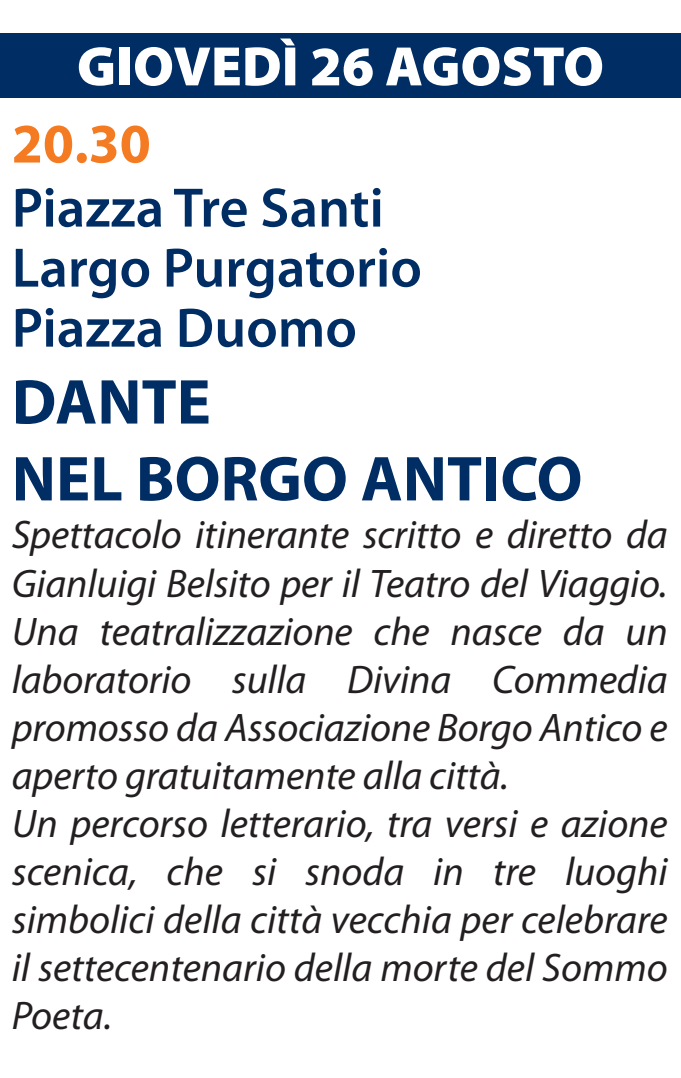
<style>
.page{position:relative;width:681px;height:1078px;background:#fff}
.page>*{position:absolute;margin:0;border:0;box-sizing:border-box;transform-origin:0 0}
.t1{font:700 64px/76.8px "Myriad Pro";color:#002e64}
.t2{font:600 56px/60px "Myriad Pro";color:#002e64}
.t3{font:900 56px "Myriad Pro";color:#fff}
.t4{font:700 56px "Myriad Pro";color:#f47b21}
.t5{font:italic 40px/48px "Myriad Pro";letter-spacing:-.005em;color:#231f20}
</style>
<div class="page">
<div style="left:0;top:33px;width:680px;height:64px;background:#002e64"></div>
<h2 class="t3" style="left:77px;top:35px;width:528px">GIOVEDÌ 26 AGOSTO</h2>
<h2 class="t4" style="left:12px;top:112px;width:140px">20.30</h2>
<h2 class="t2" style="left:12px;top:179px;width:411px">Piazza Tre Santi<br>Largo Purgatorio<br>Piazza Duomo</h2>
<h1 class="t1" style="left:12px;top:364px;width:572px">DANTE<br>NEL BORGO ANTICO</h1>
<p class="t5" style="left:12px;top:512px;width:657px">Spettacolo itinerante scritto e diretto da Gianluigi Belsito per il Teatro del Viaggio.<br>Una teatralizzazione che nasce da un laboratorio sulla Divina Commedia promosso da Associazione Borgo Antico e aperto gratuitamente alla città.<br>Un percorso letterario, tra versi e azione scenica, che si snoda in tre luoghi simbolici della città vecchia per celebrare il settecentenario della morte del Sommo Poeta.</p>
</div>
